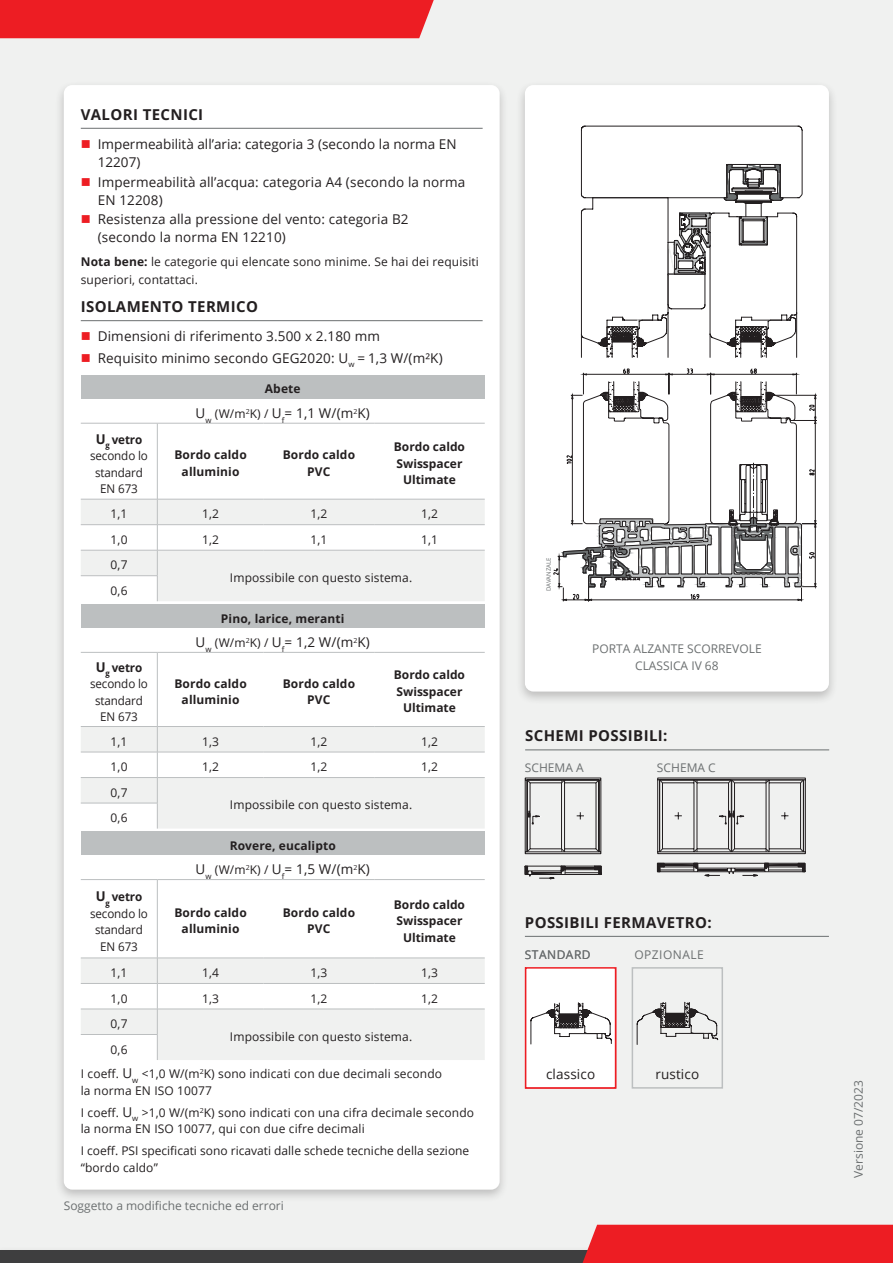
<style>
.page{position:relative;width:893px;height:1263px;background:#f0f1f0}
.page>*{position:absolute;margin:0;border:0;box-sizing:border-box;transform-origin:0 0}
.t1{font:700 15px "Open Sans";letter-spacing:.025em;color:#231f20}
.t2{font:13.5px/18px "Open Sans";letter-spacing:.01em;color:#231f20}
.t3{font:12px/22px "Open Sans";letter-spacing:.01em;color:#231f20}
.t4{font:700 12px/16.5px "Open Sans";letter-spacing:.01em;color:#231f20;text-align:center}
.t5{font:12px/17.5px "Open Sans";color:#6b6f70;text-align:center}
.t6{font:12px/16.5px "Open Sans";letter-spacing:-.01em;color:#231f20;text-align:center}
.t7{font:12px "Open Sans";letter-spacing:.04em;color:#6b6f70}
.t8{font:6px "Open Sans";color:#6b6f70}
.s1{font-weight:700}
.s2{font-size:12px}
.s3{font-weight:700;font-size:13.5px}
.s4{font-size:13.5px}
</style>
<div class="page">
<div style="left:0;top:1250px;width:893px;height:13px;background:#3e3e3f"></div>
<div style="left:583px;top:1225px;width:310px;height:38px;background:#ed1d23"></div>
<div style="left:516px;top:80px;width:322px;height:625px;background:#231f20;opacity:.25"></div>
<div style="left:525px;top:85px;width:304px;height:606px;background:#fff;border-radius:9px"></div>
<hr style="left:525px;top:750px;width:304px;height:1px;background:#6b6f70">
<svg style="left:525px;top:778px;width:76px;height:76px"></svg>
<svg style="left:525px;top:866px;width:77px;height:13px"></svg>
<svg style="left:657px;top:778px;width:149px;height:76px"></svg>
<svg style="left:657px;top:863px;width:149px;height:13px"></svg>
<div style="left:55px;top:80px;width:454px;height:1123px;background:#231f20;opacity:.25"></div>
<div style="left:64px;top:85px;width:436px;height:1104px;background:#fff;border-radius:9px"></div>
<hr style="left:81px;top:128px;width:402px;height:1px;background:#6b6f70">
<hr style="left:81px;top:320px;width:402px;height:1px;background:#6b6f70">
<div style="left:81px;top:375px;width:404px;height:24px;background:#bcbfc0"></div>
<hr style="left:81px;top:423px;width:76px;height:1px;background:#bcbfc0">
<hr style="left:157px;top:423px;width:107px;height:1px;background:#bcbfc0">
<hr style="left:264px;top:423px;width:110px;height:1px;background:#bcbfc0">
<hr style="left:374px;top:423px;width:111px;height:1px;background:#bcbfc0">
<hr style="left:157px;top:423px;width:1px;height:76px;background:#bcbfc0">
<svg style="left:81px;top:499px;width:404px;height:102px"></svg>
<div style="left:81px;top:605px;width:404px;height:23px;background:#bcbfc0"></div>
<hr style="left:81px;top:652px;width:76px;height:1px;background:#bcbfc0">
<hr style="left:157px;top:652px;width:107px;height:1px;background:#bcbfc0">
<hr style="left:264px;top:652px;width:110px;height:1px;background:#bcbfc0">
<hr style="left:374px;top:652px;width:111px;height:1px;background:#bcbfc0">
<hr style="left:157px;top:652px;width:1px;height:74px;background:#bcbfc0">
<svg style="left:81px;top:726px;width:404px;height:102px"></svg>
<div style="left:81px;top:832px;width:404px;height:23px;background:#bcbfc0"></div>
<hr style="left:81px;top:879px;width:76px;height:1px;background:#bcbfc0">
<hr style="left:157px;top:879px;width:107px;height:1px;background:#bcbfc0">
<hr style="left:264px;top:879px;width:110px;height:1px;background:#bcbfc0">
<hr style="left:374px;top:879px;width:111px;height:1px;background:#bcbfc0">
<hr style="left:157px;top:880px;width:1px;height:78px;background:#bcbfc0">
<svg style="left:81px;top:958px;width:404px;height:102px"></svg>
<svg style="left:581px;top:125px;width:222px;height:73px"></svg>
<svg style="left:581px;top:164px;width:219px;height:194px"></svg>
<svg style="left:553px;top:368px;width:264px;height:234px"></svg>
<hr style="left:525px;top:936px;width:304px;height:1px;background:#6b6f70">
<div style="left:526px;top:968px;width:90px;height:120px;background:#fff"></div>
<div style="left:525px;top:967px;width:91px;height:122px;border:2px solid #ed1d23"></div>
<div style="left:632px;top:967px;width:91px;height:122px;border:2px solid #bcbfc0"></div>
<svg style="left:530px;top:1002px;width:82px;height:43px"></svg>
<svg style="left:637px;top:1002px;width:81px;height:43px"></svg>
<div style="left:0;top:0;width:434px;height:38px;background:#ed1d23"></div>
<p class="t1" style="left:81px;top:104px;width:124px">VALORI TECNICI</p>
<p class="t2" style="left:98px;top:135px;width:360px">Impermeabilità all’aria: categoria 3 (secondo la norma EN<br>12207)</p>
<p class="t2" style="left:98px;top:173px;width:369px">Impermeabilità all’acqua: categoria A4 (secondo la norma<br>EN 12208)</p>
<p class="t2" style="left:98px;top:210px;width:312px">Resistenza alla pressione del vento: categoria B2 (secondo la norma EN 12210)</p>
<p class="t3" style="left:81px;top:253px;width:400px;line-height:18px"><span class="s1">Nota bene:</span> le categorie qui elencate sono minime. Se hai dei requisiti superiori, contattaci.</p>
<p class="t1" style="left:81px;top:296px;width:179px">ISOLAMENTO TERMICO</p>
<p class="t2" style="left:98px;top:326px;width:346px;line-height:21.1px">Dimensioni di riferimento 3.500 x 2.180 mm<br>Requisito minimo secondo GEG2020: U<sub>w</sub> = 1,3 W/(m²K)</p>
<p class="t4" style="left:265px;top:381px;width:37px">Abete</p>
<p class="t2" style="left:196px;top:404px;width:176px">U<sub>w</sub> <span class="s2">(W/m</span><sup>2</sup><span class="s2">K) /</span> U<sub>f</sub>= 1,1 W/(m<sup>2</sup>K)</p>
<p class="t6" style="left:90px;top:431px;width:59px"><span class="s3">U</span><sub>g</sub> <span class="s1">vetro </span>secondo lo standard<br>EN 673</p>
<p class="t4" style="left:174px;top:446px;width:74px">Bordo caldo alluminio</p>
<p class="t4" style="left:283px;top:446px;width:74px">Bordo caldo<br>PVC</p>
<p class="t4" style="left:394px;top:438px;width:73px">Bordo caldo<br>Swisspacer<br>Ultimate</p>
<p class="t3" style="left:111px;top:503px;width:18px">1,1</p>
<p class="t3" style="left:202px;top:503px;width:18px">1,2</p>
<p class="t3" style="left:310px;top:503px;width:18px">1,2</p>
<p class="t3" style="left:421px;top:503px;width:18px">1,2</p>
<p class="t3" style="left:111px;top:528px;width:18px">1,0</p>
<p class="t3" style="left:202px;top:528px;width:18px">1,2</p>
<p class="t3" style="left:310px;top:528px;width:18px">1,1</p>
<p class="t3" style="left:421px;top:528px;width:18px">1,1</p>
<p class="t3" style="left:111px;top:554px;width:18px">0,7</p>
<p class="t3" style="left:230px;top:566px;width:184px">Impossibile con questo sistema.</p>
<p class="t3" style="left:111px;top:579px;width:18px">0,6</p>
<p class="t4" style="left:221px;top:610px;width:125px">Pino, larice, meranti</p>
<p class="t2" style="left:196px;top:633px;width:176px">U<sub>w</sub> <span class="s2">(W/m</span><sup>2</sup><span class="s2">K) /</span> U<sub>f</sub>= 1,2 W/(m<sup>2</sup>K)</p>
<p class="t6" style="left:90px;top:659px;width:59px"><span class="s3">U</span><sub>g</sub> <span class="s1">vetro </span>secondo lo standard<br>EN 673</p>
<p class="t4" style="left:174px;top:675px;width:74px">Bordo caldo alluminio</p>
<p class="t4" style="left:283px;top:675px;width:74px">Bordo caldo<br>PVC</p>
<p class="t4" style="left:394px;top:666px;width:73px">Bordo caldo<br>Swisspacer<br>Ultimate</p>
<p class="t3" style="left:111px;top:730px;width:18px">1,1</p>
<p class="t3" style="left:202px;top:730px;width:18px">1,3</p>
<p class="t3" style="left:310px;top:730px;width:18px">1,2</p>
<p class="t3" style="left:421px;top:730px;width:18px">1,2</p>
<p class="t3" style="left:111px;top:755px;width:18px">1,0</p>
<p class="t3" style="left:202px;top:755px;width:18px">1,2</p>
<p class="t3" style="left:310px;top:755px;width:18px">1,2</p>
<p class="t3" style="left:421px;top:755px;width:18px">1,2</p>
<p class="t3" style="left:111px;top:781px;width:18px">0,7</p>
<p class="t3" style="left:230px;top:794px;width:184px">Impossibile con questo sistema.</p>
<p class="t3" style="left:111px;top:806px;width:18px">0,6</p>
<p class="t4" style="left:230px;top:837px;width:108px">Rovere, eucalipto</p>
<p class="t2" style="left:196px;top:860px;width:176px">U<sub>w</sub> <span class="s2">(W/m</span><sup>2</sup><span class="s2">K) /</span> U<sub>f</sub>= 1,5 W/(m<sup>2</sup>K)</p>
<p class="t6" style="left:90px;top:888px;width:59px"><span class="s3">U</span><sub>g</sub> <span class="s1">vetro </span>secondo lo standard<br>EN 673</p>
<p class="t4" style="left:174px;top:904px;width:74px">Bordo caldo alluminio</p>
<p class="t4" style="left:283px;top:904px;width:74px">Bordo caldo<br>PVC</p>
<p class="t4" style="left:394px;top:896px;width:73px">Bordo caldo<br>Swisspacer<br>Ultimate</p>
<p class="t3" style="left:111px;top:961px;width:18px">1,1</p>
<p class="t3" style="left:202px;top:961px;width:18px">1,4</p>
<p class="t3" style="left:310px;top:961px;width:18px">1,3</p>
<p class="t3" style="left:421px;top:961px;width:18px">1,3</p>
<p class="t3" style="left:111px;top:987px;width:18px">1,0</p>
<p class="t3" style="left:202px;top:987px;width:18px">1,3</p>
<p class="t3" style="left:310px;top:987px;width:18px">1,2</p>
<p class="t3" style="left:421px;top:987px;width:18px">1,2</p>
<p class="t3" style="left:111px;top:1012px;width:18px">0,7</p>
<p class="t3" style="left:230px;top:1025px;width:184px">Impossibile con questo sistema.</p>
<p class="t3" style="left:81px;top:1037px;width:363px;line-height:24.6px;text-indent:30px">0,6<br>I coeff. <span class="s4">U</span><sub>w</sub> &lt;1,0 W/(m<sup>2</sup>K) sono indicati con due decimali secondo</p>
<p class="t3" style="left:81px;top:1079px;width:395px">la norma EN ISO 10077<br>I coeff. <span class="s4">U</span><sub>w</sub> &gt;1,0 W/(m<sup>2</sup>K) sono indicati con una cifra decimale secondo</p>
<p class="t3" style="left:81px;top:1117px;width:390px">la norma EN ISO 10077, qui con due cifre decimali<br>I coeff. PSI specificati sono ricavati dalle schede tecniche della sezione</p>
<p class="t3" style="left:81px;top:1156px;width:79px">“bordo caldo”</p>
<p class="t5" style="left:64px;top:1196px;width:222px">Soggetto a modifiche tecniche ed errori</p>
<p class="t8" style="left:544px;top:591px;width:35px;rotate:-90deg">DAVANZALE</p>
<p class="t5" style="left:592px;top:639px;width:171px">PORTA ALZANTE SCORREVOLE<br>CLASSICA IV 68</p>
<p class="t1" style="left:525px;top:725px;width:144px">SCHEMI POSSIBILI:</p>
<p class="t5" style="left:525px;top:758px;width:60px">SCHEMA A</p>
<p class="t5" style="left:657px;top:758px;width:60px">SCHEMA C</p>
<p class="t1" style="left:525px;top:912px;width:188px">POSSIBILI FERMAVETRO:</p>
<p class="t7" style="left:525px;top:947px;width:67px">STANDARD</p>
<p class="t7" style="left:634px;top:947px;width:71px">OPZIONALE</p>
<p class="t2" style="left:539px;top:1064px;width:66px">clas icline</p>
<p class="t2" style="left:546px;top:1064px;width:51px">classico</p>
<p class="t2" style="left:655px;top:1064px;width:45px">rustico</p>
<p class="t5" style="left:849px;top:1178px;width:99px;rotate:-90deg">Versione 07/2023</p>
</div>
